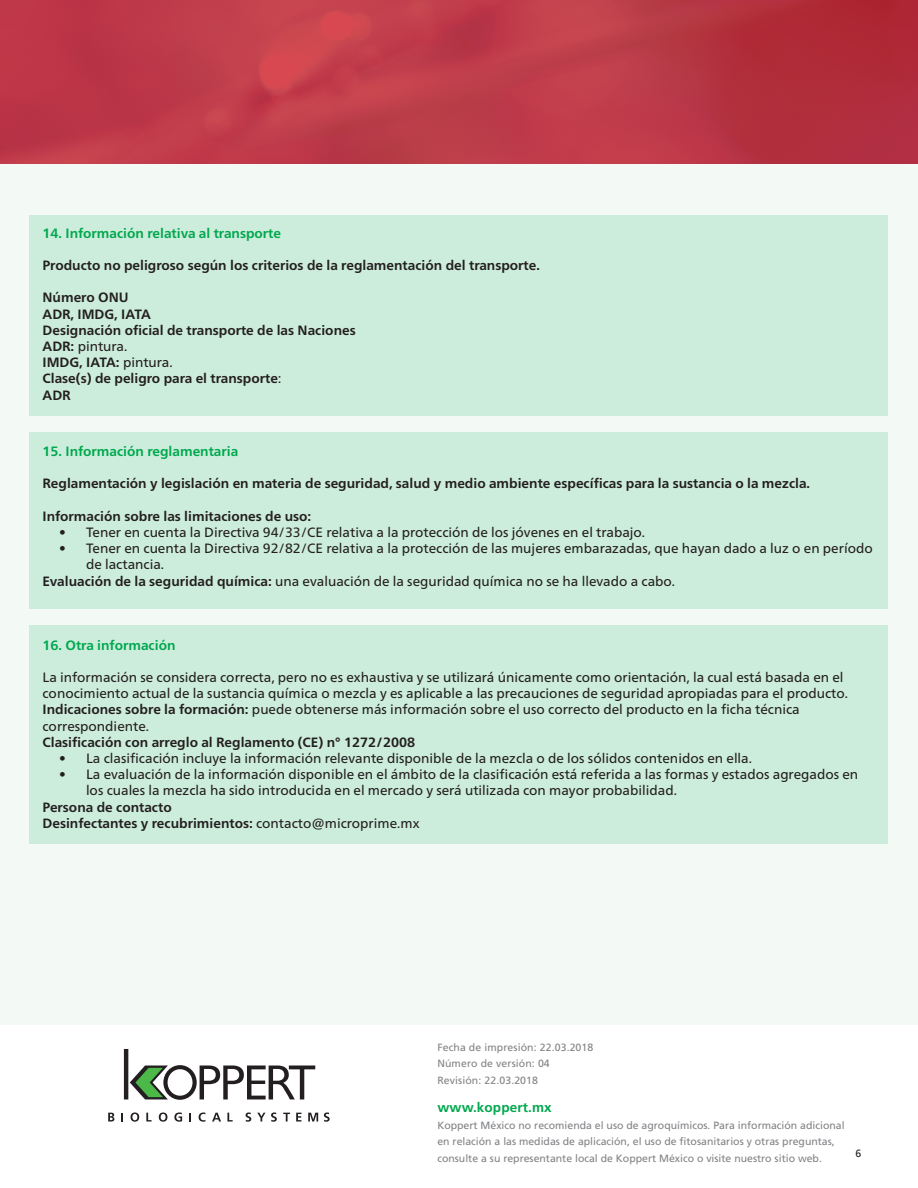
<style>
.page{position:relative;width:918px;height:1188px;background:#fff}
.page>*{position:absolute;margin:0;border:0;box-sizing:border-box;transform-origin:0 0}
.cuerpo{font:13.5px/16.2px "Frutiger Neue LTW1 G";color:#231f20}
.t1{font:700 13.5px "Frutiger Neue LTW1 G";color:#231f20}
.t2{font:700 13.5px "Frutiger Neue LTW1 G";color:#00a84e}
.t3{font:700 13.5px "Frutiger LT Std";letter-spacing:.01em;color:#00a84e}
.t4{font:10.5px/16.5px "Frutiger LT Std";color:#808285}
.t5{font:10.5px "Frutiger LT Std";color:#231f20}
.s1{font-weight:700}
.s2{font-weight:400}
</style>
<div class="page">
<div style="left:0;top:163px;width:918px;height:862px;background:#f3faf6"></div>
<svg style="left:0;top:0;width:918px;height:163px;background:#bb3846"></svg>
<svg style="left:108px;top:1113px;width:6px;height:9px"></svg>
<svg style="left:131px;top:1113px;width:8px;height:9px"></svg>
<svg style="left:146px;top:1113px;width:6px;height:9px"></svg>
<svg style="left:159px;top:1113px;width:8px;height:9px"></svg>
<svg style="left:174px;top:1113px;width:8px;height:9px"></svg>
<svg style="left:199px;top:1113px;width:6px;height:9px"></svg>
<svg style="left:212px;top:1113px;width:9px;height:9px"></svg>
<svg style="left:227px;top:1113px;width:6px;height:9px"></svg>
<svg style="left:246px;top:1113px;width:5px;height:9px"></svg>
<svg style="left:257px;top:1113px;width:8px;height:9px"></svg>
<svg style="left:271px;top:1113px;width:6px;height:9px"></svg>
<svg style="left:283px;top:1113px;width:7px;height:9px"></svg>
<svg style="left:296px;top:1113px;width:5px;height:9px"></svg>
<svg style="left:308px;top:1113px;width:10px;height:9px"></svg>
<svg style="left:324px;top:1113px;width:6px;height:9px"></svg>
<svg style="left:124px;top:1049px;width:191px;height:51px"></svg>
<div style="left:30px;top:215px;width:858px;height:200px;background:#cdeddc"></div>
<div style="left:30px;top:432px;width:858px;height:177px;background:#cdeddc"></div>
<div style="left:30px;top:626px;width:858px;height:218px;background:#cdeddc"></div>
<p class="t2" style="left:43px;top:223px;width:240px">14. Información relativa al transporte</p>
<p class="t1" style="left:43px;top:256px;width:499px">Producto no peligroso según los criterios de la reglamentación del transporte.</p>
<p class="t1" style="left:43px;top:288px;width:88px">Número ONU</p>
<p class="t1" style="left:43px;top:304px;width:110px">ADR, IMDG, IATA</p>
<p class="t1" style="left:43px;top:320px;width:315px">Designación oficial de transporte de las Naciones</p>
<p class="cuerpo" style="left:43px;top:337px;width:86px"><span class="s1">ADR:</span> pintura.</p>
<p class="t1" style="left:43px;top:353px;width:132px">IMDG, IATA: <span class="s2">pintura.</span></p>
<p class="t1" style="left:43px;top:369px;width:241px">Clase(s) de peligro para el transporte<span class="s2">:</span></p>
<p class="t1" style="left:43px;top:385px;width:30px">ADR</p>
<p class="t2" style="left:43px;top:442px;width:197px">15. Información reglamentaria</p>
<p class="t1" style="left:43px;top:474px;width:769px">Reglamentación y legislación en materia de seguridad, salud y medio ambiente específicas para la sustancia o la mezcla.</p>
<p class="t1" style="left:43px;top:506px;width:270px">Información sobre las limitaciones de uso:</p>
<p class="cuerpo" style="left:59px;top:523px;width:588px"><span class="s1">•</span> Tener en cuenta la Directiva 94/33/CE relativa a la protección de los jóvenes en el trabajo.</p>
<p class="cuerpo" style="left:86px;top:539px;width:788px;text-indent:-27px"><span class="s1">•</span> Tener en cuenta la Directiva 92/82/CE relativa a la protección de las mujeres embarazadas, que hayan dado a luz o en período de lactancia.</p>
<p class="cuerpo" style="left:43px;top:572px;width:634px"><span class="s1">Evaluación de la seguridad química:</span> una evaluación de la seguridad química no se ha llevado a cabo.</p>
<p class="t2" style="left:43px;top:635px;width:135px">16. Otra información</p>
<p class="cuerpo" style="left:43px;top:668px;width:807px">La información se considera correcta, pero no es exhaustiva y se utilizará únicamente como orientación, la cual está basada en el conocimiento actual de la sustancia química o mezcla y es aplicable a las precauciones de seguridad apropiadas para el producto.</p>
<p class="cuerpo" style="left:43px;top:700px;width:759px"><span class="s1">Indicaciones sobre la formación:</span> puede obtenerse más información sobre el uso correcto del producto en la ficha técnica correspondiente.</p>
<p class="t1" style="left:43px;top:732px;width:374px">Clasificación con arreglo al Reglamento (CE) n° 1272/2008</p>
<p class="cuerpo" style="left:59px;top:749px;width:695px"><span class="s1">•</span> La clasificación incluye la información relevante disponible de la mezcla o de los sólidos contenidos en ella.</p>
<p class="cuerpo" style="left:86px;top:765px;width:774px;text-indent:-27px"><span class="s1">•</span> La evaluación de la información disponible en el ámbito de la clasificación está referida a las formas y estados agregados en los cuales la mezcla ha sido introducida en el mercado y será utilizada con mayor probabilidad.</p>
<p class="t1" style="left:43px;top:797px;width:131px">Persona de contacto</p>
<p class="t1" style="left:43px;top:813px;width:378px">Desinfectantes y recubrimientos: <span class="s2">contacto@microprime.mx</span></p>
<p class="t4" style="left:437px;top:1039px;width:157px">Fecha de impresión: 22.03.2018<br>Número de versión: 04<br>Revisión: 22.03.2018</p>
<p class="t3" style="left:437px;top:1100px;width:116px">www.koppert.mx</p>
<p class="t4" style="left:437px;top:1117px;width:409px">Koppert México no recomienda el uso de agroquímicos. Para información adicional en relación a las medidas de aplicación, el uso de fitosanitarios y otras preguntas, consulte a su representante local de Koppert México o visite nuestro sitio web.</p>
<p class="t5" style="left:855px;top:1147px;width:7px">6</p>
</div>
